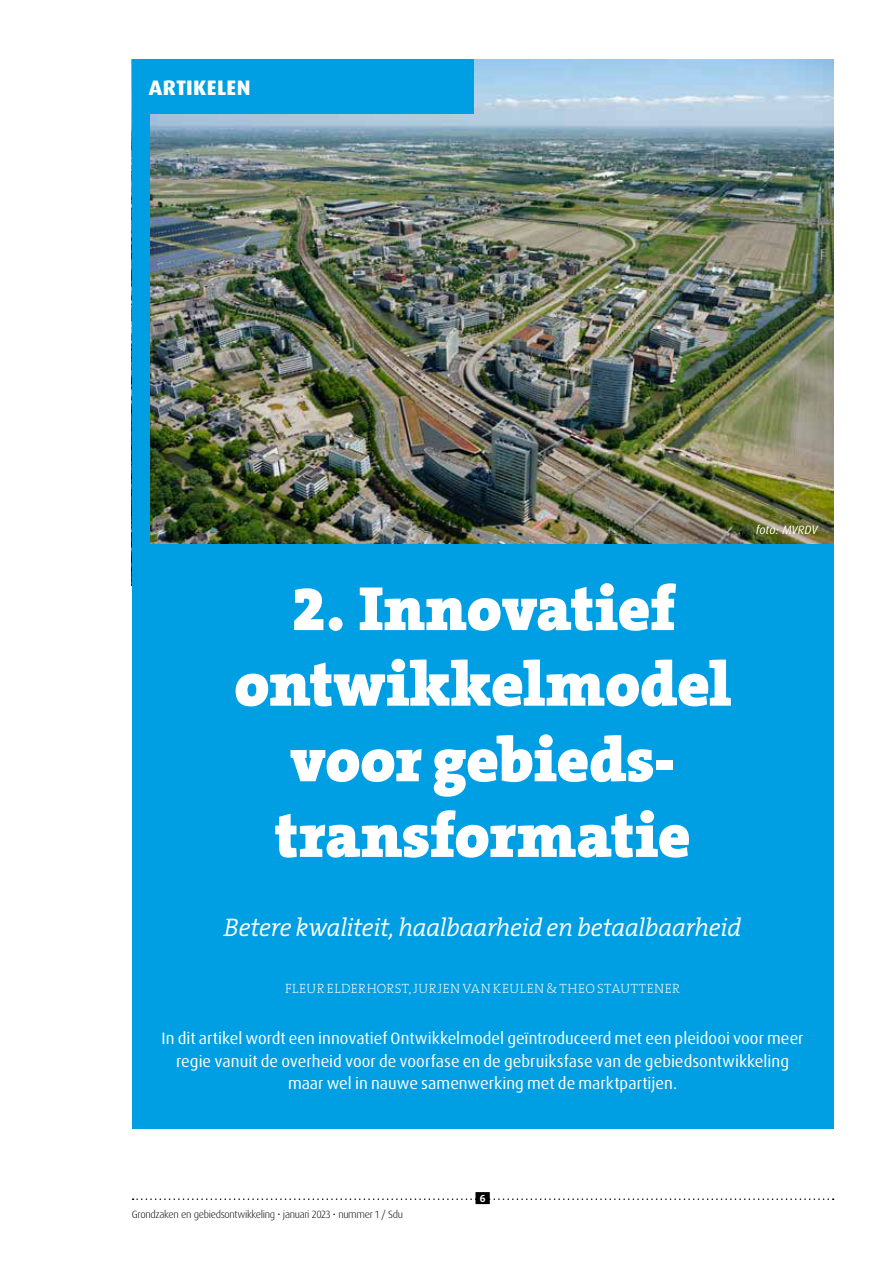
<style>
.page{position:relative;width:893px;height:1263px;background:#fff}
.page>*{position:absolute;margin:0;border:0;box-sizing:border-box;transform-origin:0 0}
.t1{font:900 63px/75.6px "The Serif B W9";letter-spacing:-.005em;color:#fff;text-align:center}
.t2{font:italic 300 25.5px "The Serif B W4";letter-spacing:-.015em;color:#fff}
.t3{font:800 21px "Dax OT";letter-spacing:.015em;color:#fff}
.t4{font:16.5px/22.5px "Dax OT";color:#fff;text-align:center}
.t5{font:200 13.5px "The Serif B W2";letter-spacing:.04em;color:#fff}
.t6{font:italic 12px "Dax OT";letter-spacing:-.005em;color:#fff}
.t7{font:300 10.5px "Dax OT";letter-spacing:-.03em;color:#000}
.t8{font:700 10.5px "The Serif B W7";color:#fff}
</style>
<div class="page">
<img style="left:150px;top:60px;width:683px;height:485px">
<div style="left:132px;top:545px;width:701px;height:584px;background:#009fe3"></div>
<svg style="left:133px;top:1198px;width:701px;height:2px"></svg>
<div style="left:475px;top:1192px;width:15px;height:12px;background:#000"></div>
<div style="left:132px;top:59px;width:18px;height:521px;background:#009fe3"></div>
<div style="left:132px;top:59px;width:342px;height:55px;background:#009fe3"></div>
<p class="t3" style="left:149px;top:74px;width:103px">ARTIKELEN</p>
<h1 class="t1" style="left:234px;top:570px;width:499px">2. Innovatief ontwikkelmodel voor gebieds&shy;transformatie</h1>
<p class="t6" style="left:756px;top:522px;width:63px">foto: MVRDV</p>
<h2 class="t2" style="left:224px;top:911px;width:519px">Betere kwaliteit, haalbaarheid en betaalbaarheid</h2>
<p class="t5" style="left:285px;top:980px;width:396px">FLEUR ELDERHORST, JURJEN VAN KEULEN &amp; THEO STAUTTENER</p>
<p class="t4" style="left:162px;top:1027px;width:643px">In dit artikel wordt een innovatief Ontwikkelmodel geïntroduceerd met een pleidooi voor meer regie vanuit de overheid voor de voorfase en de gebruiksfase van de gebiedsontwikkeling maar wel in nauwe samenwerking met de marktpartijen.</p>
<p class="t7" style="left:132px;top:1207px;width:273px">Grondzaken en gebiedsontwikkeling • januari 2023 • nummer 1 / Sdu</p>
<p class="t8" style="left:480px;top:1191px;width:7px">6</p>
</div>
